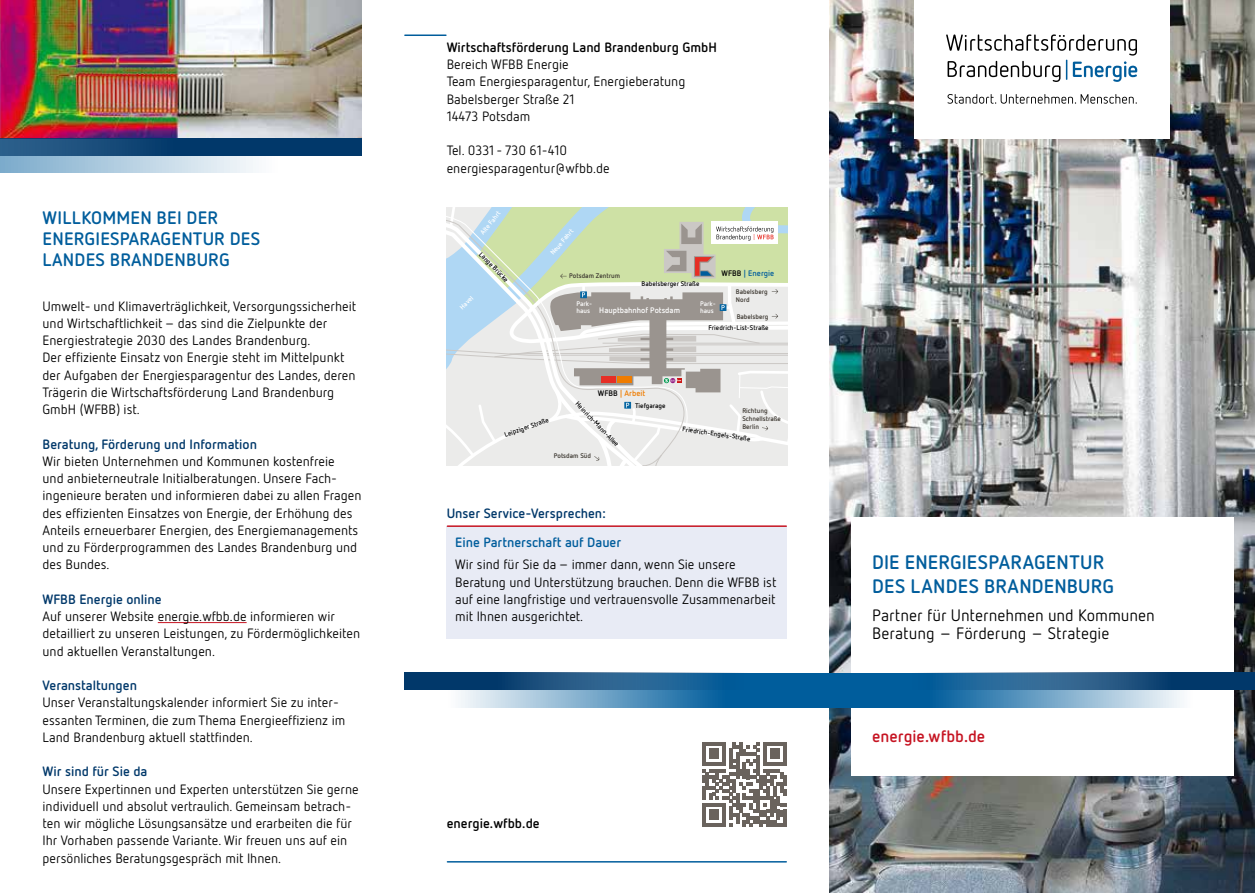
<style>
.page{position:relative;width:1255px;height:893px;background:#fff}
.page>*{position:absolute;margin:0;border:0;box-sizing:border-box;transform-origin:0 0}
.BS_Subhead_Titel{font:700 19.5px/24px "Netto Pro";letter-spacing:.01em;color:#005d9c}
.BS_Headline_Innen{font:700 18px/21px "Netto Pro";letter-spacing:.01em;color:#005d9c}
.BS_Subhead_Titel-2{font:16.5px/18px "Netto Pro";color:#000}
.BS_Subhead_Titel-3{font:700 16.5px "Netto Pro";color:#c61422}
.BS_Fließtext{font:13.5px/17.2px "Netto Pro";color:#000}
.BS_Subhead_Innen{font:700 13.5px "Netto Pro";color:#01386a}
.BS_Fließtext-2{font:700 13.5px "Netto Pro";color:#000}
.IK_Headline{font:700 13.5px "Netto Pro";color:#005d9c}
.IK_Headline-2{font:700 13.5px "Netto Pro";color:#01386a}
.BS_Fließtext-3{font:700 13.5px "Netto Pro";color:#01386a}
.t1{font:700 7.95px "Netto Pro";color:#fff}
.t2{font:700 7.95px "Netto Pro";color:#005d9c}
.t3{font:700 7.95px "Netto Pro";color:#ef7c00}
.t4{font:700 6.75px "Netto Pro";color:#000}
.t5{font:700 6.75px/7.9px "Netto Pro";color:#39342d}
.t6{font:700 6.75px/6.8px "Netto Pro";color:#fff}
.s1{color:#000}
</style>
<div class="page">
<img style="left:829px;top:0;width:425px;height:893px">
<img style="left:0;top:0;width:361px;height:138px">
<hr style="left:447px;top:861px;width:339px;height:2px;background:#005d9c">
<svg style="left:446px;top:207px;width:341px;height:259px;background:#d9ded4"></svg>
<hr style="left:405px;top:35px;width:41px;height:1px;background:#005d9c">
<svg style="left:460px;top:673px;width:369px;height:34px;background:#4e8eba"></svg>
<div style="left:914px;top:0;width:255px;height:138px;background:#fff"></div>
<svg style="left:947px;top:94px;width:189px;height:10px"></svg>
<svg style="left:946px;top:34px;width:191px;height:48px"></svg>
<div style="left:850px;top:518px;width:383px;height:258px;background:#fff"></div>
<svg style="left:829px;top:673px;width:353px;height:34px;background:#4e8eb9"></svg>
<svg style="left:872px;top:673px;width:382px;height:17px;background:#175688"></svg>
<hr style="left:158px;top:622px;width:89px;height:1px;background:#c61422">
<div style="left:0;top:138px;width:361px;height:35px;background:linear-gradient(to right,#82afce,#fff)"></div>
<div style="left:0;top:138px;width:361px;height:17px;background:linear-gradient(to right,#255885,#002d61)"></div>
<div style="left:446px;top:526px;width:341px;height:112px;background:#e8ebf5"></div>
<hr style="left:447px;top:525px;width:339px;height:2px;background:#c61422">
<svg style="left:404px;top:673px;width:383px;height:17px;background:#135386"></svg>
<svg style="left:702px;top:742px;width:84px;height:85px"></svg>
<p class="BS_Headline_Innen" style="left:43px;top:207px;width:219px">WILLKOMMEN BEI DER<br>ENERGIESPARAGENTUR DES<br>LANDES BRANDENBURG</p>
<p class="BS_Fließtext" style="left:43px;top:297px;width:315px">Umwelt- und Klimaverträglichkeit, Versorgungssicherheit und Wirtschaftlichkeit – das sind die Zielpunkte der Energiestrategie 2030 des Landes Brandenburg.<br>Der effiziente Einsatz von Energie steht im Mittelpunkt der Aufgaben der Energiesparagentur des Landes, deren Trägerin die Wirtschaftsförderung Land Brandenburg GmbH (WFBB) ist.</p>
<p class="BS_Subhead_Innen" style="left:43px;top:435px;width:216px">Beratung, Förderung und Information</p>
<p class="BS_Fließtext" style="left:43px;top:452px;width:320px">Wir bieten Unternehmen und Kommunen kostenfreie<br>und anbieterneutrale Initialberatungen. Unsere Fach&shy;ingenieure beraten und informieren dabei zu allen Fragen des effizienten Einsatzes von Energie, der Erhöhung des Anteils erneuerbarer Energien, des Energiemanagements und zu Förderprogrammen des Landes Brandenburg und des Bundes.</p>
<p class="BS_Subhead_Innen" style="left:43px;top:590px;width:121px">WFBB Energie online</p>
<p class="BS_Fließtext" style="left:43px;top:607px;width:319px">Auf unserer Website energie.wfbb.de informieren wir detailliert zu unseren Leistungen, zu Fördermöglichkeiten und aktuellen Veranstaltungen.</p>
<p class="BS_Subhead_Innen" style="left:43px;top:676px;width:96px">Veranstaltungen</p>
<p class="BS_Fließtext" style="left:43px;top:693px;width:304px">Unser Veranstaltungskalender informiert Sie zu inter&shy;essanten Terminen, die zum Thema Energieeffizienz im<br>Land Brandenburg aktuell stattfinden.</p>
<p class="BS_Fließtext-3" style="left:43px;top:762px;width:106px">Wir sind für Sie da</p>
<p class="BS_Fließtext" style="left:43px;top:780px;width:318px">Unsere Expertinnen und Experten unterstützen Sie gerne individuell und absolut vertraulich. Gemeinsam betrach&shy;ten wir mögliche Lösungsansätze und erarbeiten die für Ihr Vorhaben passende Variante. Wir freuen uns auf ein persönliches Beratungsgespräch mit Ihnen.</p>
<p class="BS_Fließtext-2" style="left:446px;top:38px;width:272px">Wirtschaftsförderung Land Brandenburg GmbH</p>
<p class="BS_Fließtext" style="left:446px;top:55px;width:124px">Bereich WFBB Energie</p>
<p class="BS_Fließtext" style="left:446px;top:72px;width:240px">Team Energiesparagentur, Energieberatung</p>
<p class="BS_Fließtext" style="left:446px;top:90px;width:130px">Babelsberger Straße 21</p>
<p class="BS_Fließtext" style="left:446px;top:107px;width:85px">14473 Potsdam</p>
<p class="BS_Fließtext" style="left:446px;top:141px;width:122px">Tel. 0331 - 730 61-410</p>
<p class="BS_Fließtext" style="left:446px;top:159px;width:165px">energiesparagentur@wfbb.de</p>
<p class="t6" style="left:479px;top:232px;width:30px;rotate:-52deg">Alte Fahrt</p>
<p class="t4" style="left:483px;top:250px;width:40px;rotate:46deg">Lange Brücke</p>
<p class="t6" style="left:458px;top:305px;width:17px;rotate:-44deg">Havel</p>
<p class="t6" style="left:549px;top:251px;width:33px;rotate:-50deg">Neue Fahrt</p>
<p class="t5" style="left:569px;top:272px;width:52px">Potsdam Zentrum</p>
<p class="t2" style="left:721px;top:268px;width:54px"><span class="s1">WFBB</span> | Energie</p>
<p class="t6" style="left:576px;top:300px;width:17px;rotate:1deg">Park&shy;haus</p>
<p class="t4" style="left:641px;top:279px;width:60px">Babelsberger Straße</p>
<p class="t1" style="left:599px;top:305px;width:82px">Hauptbahnhof Potsdam</p>
<p class="t6" style="left:700px;top:300px;width:17px;rotate:1deg">Park&shy;haus</p>
<p class="t5" style="left:736px;top:287px;width:33px">Babelsberg<br>Nord</p>
<p class="t5" style="left:736px;top:312px;width:33px">Babelsberg</p>
<p class="t4" style="left:708px;top:323px;width:62px">Friedrich-List-Straße</p>
<p class="t3" style="left:598px;top:388px;width:49px"><span class="s1">WFBB</span> | Arbeit</p>
<p class="t4" style="left:503px;top:431px;width:48px;rotate:-20deg">Leipziger Straße</p>
<p class="t4" style="left:580px;top:400px;width:61px;rotate:46deg">Heinrich-Mann-Allee</p>
<p class="t5" style="left:553px;top:451px;width:39px">Potsdam Süd</p>
<p class="t4" style="left:635px;top:401px;width:32px;rotate:1deg">Tiefgarage</p>
<p class="t5" style="left:742px;top:406px;width:40px">Richtung<br>Schnellstraße<br>Berlin</p>
<p class="t4" style="left:683px;top:425px;width:70px;rotate:8deg">Friedrich-Engels-Straße</p>
<p class="IK_Headline-2" style="left:446px;top:504px;width:161px">Unser Service-Versprechen:</p>
<p class="IK_Headline" style="left:455px;top:533px;width:168px">Eine Partnerschaft auf Dauer</p>
<p class="BS_Fließtext" style="left:455px;top:555px;width:323px">Wir sind für Sie da – immer dann, wenn Sie unsere Beratung und Unterstützung brauchen. Denn die WFBB ist auf eine langfristige und vertrauensvolle Zusammenarbeit mit Ihnen ausgerichtet.</p>
<p class="BS_Fließtext-2" style="left:446px;top:814px;width:95px">energie.wfbb.de</p>
<p class="BS_Subhead_Titel" style="left:872px;top:549px;width:243px">DIE ENERGIESPARAGENTUR<br>DES LANDES BRANDENBURG</p>
<p class="BS_Subhead_Titel-2" style="left:872px;top:606px;width:284px">Partner für Unternehmen und Kommunen<br>Beratung – Förderung – Strategie</p>
<p class="BS_Subhead_Titel-3" style="left:872px;top:725px;width:115px">energie.wfbb.de</p>
</div>
